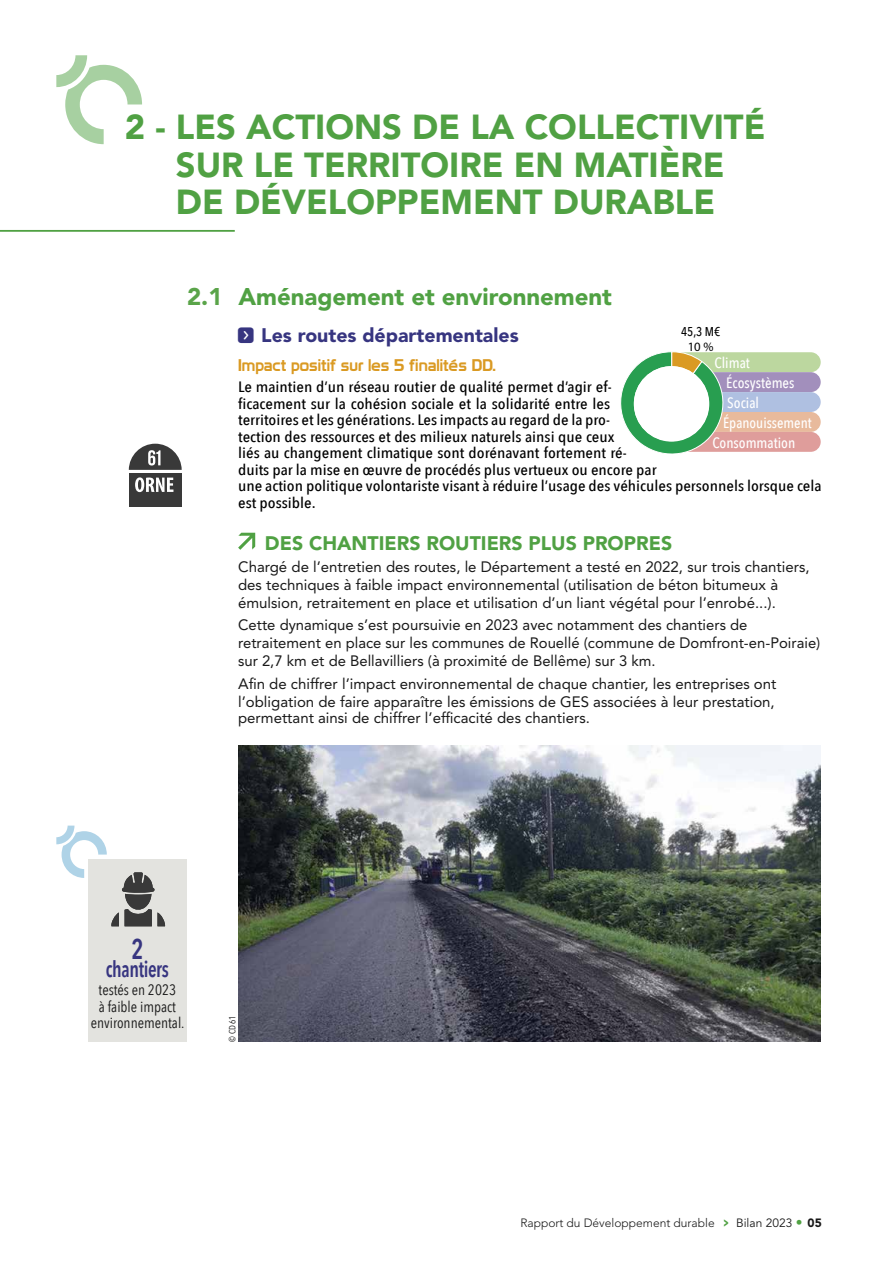
<style>
.page{position:relative;width:893px;height:1263px;background:#fff}
.page>*{position:absolute;margin:0;border:0;box-sizing:border-box;transform-origin:0 0}
.t1{font:900 34.5px/37.5px "Avenir LT Std";color:#50a143;text-align:center}
.t2{font:600 28.5px "Avenir Next Condensed";color:#373580;scale:.85 1}
.t3{font:900 24px "Avenir LT Std";color:#50a143}
.t4{font:600 22.5px "Avenir Next Condensed";letter-spacing:-.02em;color:#373580;scale:.85 1}
.t5{font:900 19.5px "Avenir LT Std";color:#50a143}
.t6{font:900 19.5px "Avenir LT Std";color:#373580}
.t7{font:16.5px "Prototype";color:#da9a23}
.t8{font:15px/18px "Avenir LT Std";color:#191919}
.t9{font:500 15px/16.5px "Avenir Next Condensed";color:#000;scale:1.15 1}
.t10{font:500 15px "Avenir Next Condensed";color:#fff}
.t11{font:15px/16.5px "Avenir Next Condensed";color:#191919;text-align:center}
.t12{font:500 12.75px "Avenir Next Condensed";color:#000}
.t13{font:condensed 12.75px "Akzidenz Grotesk BE";color:#000}
.t14{font:300 12px "Avenir LT Std";color:#191919}
.t15{font:9px "Avenir Next Condensed";color:#191919}
.s1{color:#5aa449}
.s2{font-family:"Button Bonus Rounded Negative";font-weight:400}
.s3{font-family:"Avenir Next Condensed";font-weight:700;font-size:13.5px;color:#50a143}
.s4{font-weight:400}
.s5{font-weight:900}
</style>
<div class="page">
<hr style="left:0;top:230px;width:235px;height:2px;background:#50a143">
<svg style="left:56px;top:55px;width:86px;height:89px"></svg>
<svg style="left:238px;top:532px;width:18px;height:18px"></svg>
<div style="left:89px;top:859px;width:98px;height:183px;background:#e3e3df"></div>
<div style="left:666px;top:352px;width:155px;height:20px;background:#bcd79f;border-radius:10px"></div>
<div style="left:666px;top:372px;width:155px;height:20px;background:#a28fbc;border-radius:10px"></div>
<div style="left:666px;top:392px;width:155px;height:20px;background:#afc0e1;border-radius:10px"></div>
<div style="left:666px;top:412px;width:155px;height:20px;background:#e8ba9c;border-radius:10px"></div>
<div style="left:666px;top:432px;width:155px;height:20px;background:#df9d9b;border-radius:10px"></div>
<svg style="left:620px;top:351px;width:109px;height:103px"></svg>
<div style="left:634px;top:366px;width:75px;height:76px;background:#fff;border-radius:50%"></div>
<div style="left:129px;top:473px;width:53px;height:34px;background:#393939"></div>
<svg style="left:135px;top:477px;width:38px;height:15px"></svg>
<svg style="left:129px;top:444px;width:53px;height:26px"></svg>
<svg style="left:56px;top:825px;width:110px;height:101px"></svg>
<img style="left:238px;top:745px;width:583px;height:297px">
<h1 class="t1" style="left:125px;top:108px;width:642px">2 - LES ACTIONS DE LA COLLECTIVITÉ<br>SUR LE TERRITOIRE EN MATIÈRE<br>DE DÉVELOPPEMENT DURABLE</h1>
<h3 class="t3" style="left:187px;top:282px;width:426px"><span class="s1">2.1</span> Aménagement et environnement</h3>
<h3 class="t6" style="left:236px;top:323px;width:284px"><span class="s2">f</span> Les routes départementales</h3>
<p class="t12" style="left:681px;top:324px;width:41px">45,3 M€</p>
<p class="t13" style="left:688px;top:339px;width:27px">10 %</p>
<p class="t10" style="left:714px;top:354px;width:37px">Climat</p>
<p class="t10" style="left:726px;top:374px;width:70px">Écosystèmes</p>
<p class="t10" style="left:727px;top:394px;width:33px">Social</p>
<p class="t10" style="left:723px;top:414px;width:90px">Épanouissement</p>
<p class="t10" style="left:712px;top:434px;width:84px">Consommation</p>
<p class="t7" style="left:238px;top:356px;width:259px">Impact positif sur les 5 finalités DD.</p>
<p class="t9" style="left:238px;top:379px;width:509px">Le maintien d’un réseau routier de qualité permet d’agir ef-<br>ficacement sur la cohésion sociale et la solidarité entre les<br>territoires et les générations. Les impacts au regard de la pro-<br>tection des ressources et des milieux naturels ainsi que ceux<br>liés au changement climatique sont dorénavant fortement ré-<br>duits par la mise en œuvre de procédés plus vertueux ou encore par<br>une action politique volontariste visant à réduire l’usage des véhicules personnels lorsque cela est possible.</p>
<h3 class="t5" style="left:265px;top:531px;width:409px">DES CHANTIERS ROUTIERS PLUS PROPRES</h3>
<p class="t8" style="left:238px;top:558px;width:573px">Chargé de l’entretien des routes, le Département a testé en 2022, sur trois chantiers, des techniques à faible impact environnemental (utilisation de béton bitumeux à émulsion, retraitement en place et utilisation d’un liant végétal pour l’enrobé...).</p>
<p class="t8" style="left:238px;top:616px;width:584px">Cette dynamique s’est poursuivie en 2023 avec notamment des chantiers de retraitement en place sur les communes de Rouellé (commune de Domfront-en-Poiraie) sur 2,7 km et de Bellavilliers (à proximité de Bellême) sur 3 km.</p>
<p class="t8" style="left:238px;top:674px;width:540px">Afin de chiffrer l’impact environnemental de chaque chantier, les entreprises ont l’obligation de faire apparaître les émissions de GES associées à leur prestation,</p>
<p class="t8" style="left:238px;top:709px;width:353px">permettant ainsi de chiffrer l’efficacité des chantiers.</p>
<h2 class="t2" style="left:131px;top:925px;width:16px">2</h2>
<h3 class="t4" style="left:106px;top:950px;width:76px">chantiers</h3>
<p class="t11" style="left:91px;top:981px;width:95px">testés en 2023<br>à faible impact environnemental.</p>
<p class="t15" style="left:225px;top:1042px;width:28px;rotate:-90deg">© CD61</p>
<p class="t14" style="left:520px;top:1216px;width:303px">Rapport du Développement durable <span class="s3">&gt;</span> <span class="s4">Bilan 2023</span> <span class="s3">•</span> <span class="s5">05</span></p>
</div>
